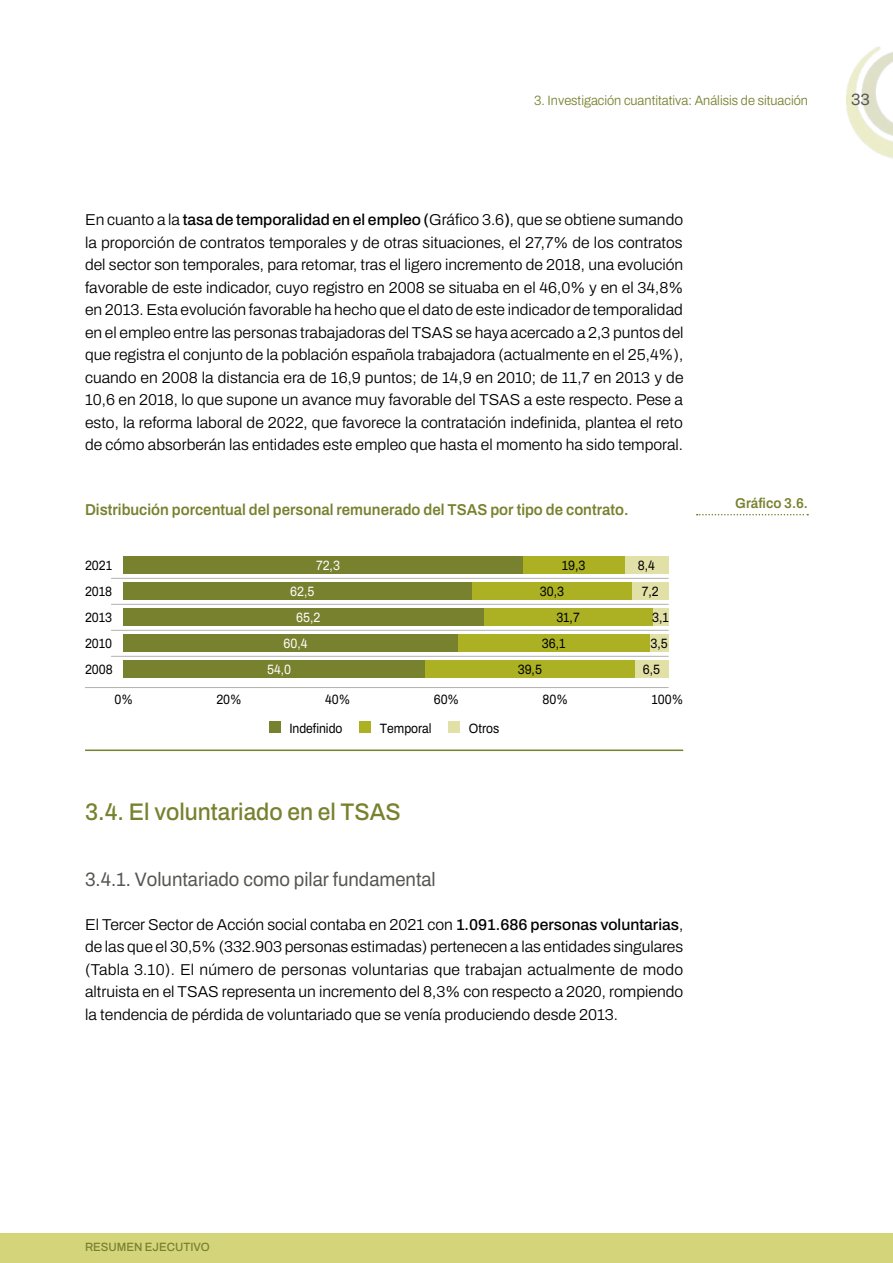
<style>
.page{position:relative;width:893px;height:1263px;background:#fff}
.page>*{position:absolute;margin:0;border:0;box-sizing:border-box;transform-origin:0 0}
.t1{font:500 24px "Archivo";color:#78812e;scale:.95 1}
.t2{font:19.5px "Archivo";color:#575651;scale:.95 1}
.t3{font:16.35px "Archivo";color:#575651}
.t4{font:300 15.75px/22.5px "Archivo";color:#000;text-align:justify}
.t5{font:600 15.75px "Archivo";color:#78812e;scale:.95 1}
.t6{font:600 14.25px "Archivo";color:#78812e;scale:.95 1}
.t7{font:13.5px/26px "Archivo";color:#000;scale:.9 1}
.t8{font:300 13.5px "Archivo";color:#78812e;scale:.95 1}
.t9{font:13.5px "Archivo";color:#fff;scale:.9 1}
.t10{font:500 12px "Archivo";color:#78812e;scale:.95 1}
.s1{font-weight:500}
</style>
<div class="page">
<div style="left:0;top:1233px;width:893px;height:30px;background:#d4d47b"></div>
<img style="left:846px;top:46px;width:47px;height:112px">
<hr style="left:85px;top:749px;width:598px;height:2px;background:#78812e">
<svg style="left:697px;top:514px;width:111px;height:1px"></svg>
<div style="left:624px;top:557px;width:44px;height:17px;background:#e1e0a7"></div>
<div style="left:632px;top:583px;width:36px;height:17px;background:#e1e0a7"></div>
<div style="left:653px;top:609px;width:15px;height:17px;background:#e1e0a7"></div>
<div style="left:649px;top:635px;width:19px;height:17px;background:#e1e0a7"></div>
<div style="left:634px;top:661px;width:34px;height:17px;background:#e1e0a7"></div>
<div style="left:523px;top:557px;width:101px;height:17px;background:#abb123"></div>
<div style="left:472px;top:583px;width:160px;height:17px;background:#abb123"></div>
<div style="left:483px;top:609px;width:170px;height:17px;background:#abb123"></div>
<div style="left:458px;top:635px;width:191px;height:17px;background:#abb123"></div>
<div style="left:425px;top:661px;width:209px;height:17px;background:#abb123"></div>
<div style="left:123px;top:557px;width:400px;height:17px;background:#78812e"></div>
<div style="left:123px;top:583px;width:349px;height:17px;background:#78812e"></div>
<div style="left:123px;top:609px;width:361px;height:17px;background:#78812e"></div>
<div style="left:123px;top:635px;width:335px;height:17px;background:#78812e"></div>
<div style="left:123px;top:661px;width:302px;height:17px;background:#78812e"></div>
<hr style="left:85px;top:687px;width:583px;height:1px;background:#b2b1ad">
<hr style="left:111px;top:578px;width:557px;height:1px;background:#b2b1ad">
<hr style="left:111px;top:604px;width:557px;height:1px;background:#b2b1ad">
<hr style="left:111px;top:630px;width:557px;height:1px;background:#b2b1ad">
<hr style="left:111px;top:656px;width:557px;height:1px;background:#b2b1ad">
<div style="left:269px;top:721px;width:12px;height:11px;background:#78812e"></div>
<div style="left:359px;top:721px;width:12px;height:11px;background:#abb123"></div>
<div style="left:449px;top:721px;width:11px;height:11px;background:#e1e0a7"></div>
<p class="t8" style="left:534px;top:90px;width:290px">3. Investigación cuantitativa: Análisis de situación</p>
<p class="t4" style="left:85px;top:208px;width:600px">En cuanto a la <span class="s1">tasa de temporalidad en el empleo (</span>Gráfico 3.6<span class="s1">)</span>, que se obtiene sumando la proporción de contratos temporales y de otras situaciones, el 27,7% de los contratos del sector son temporales, para retomar, tras el ligero incremento de 2018, una evolución favorable de este indicador, cuyo registro en 2008 se situaba en el 46,0% y en el 34,8% en 2013. Esta evolución favorable ha hecho que el dato de este indicador de temporalidad en el empleo entre las personas trabajadoras del TSAS se haya acercado a 2,3 puntos del que registra el conjunto de la población española trabajadora (actualmente en el 25,4%), cuando en 2008 la distancia era de 16,9 puntos; de 14,9 en 2010; de 11,7 en 2013 y de 10,6 en 2018, lo que supone un avance muy favorable del TSAS a este respecto. Pese a esto, la reforma laboral de 2022, que favorece la contratación indefinida, plantea el reto de cómo absorberán las entidades este empleo que hasta el momento ha sido temporal.</p>
<p class="t5" style="left:85px;top:498px;width:574px">Distribución porcentual del personal remunerado del TSAS por tipo de contrato.</p>
<p class="t7" style="left:85px;top:553px;width:32px;text-align:justify">2021<br>2018<br>2013<br>2010<br>2008</p>
<p class="t9" style="left:316px;top:555px;width:28px">72,3</p>
<p class="t9" style="left:290px;top:581px;width:28px">62,5</p>
<p class="t9" style="left:296px;top:607px;width:28px">65,2</p>
<p class="t9" style="left:283px;top:633px;width:28px">60,4</p>
<p class="t9" style="left:267px;top:659px;width:28px">54,0</p>
<p class="t7" style="left:540px;top:553px;width:52px;text-indent:22px">19,3<br>30,3</p>
<p class="t7" style="left:542px;top:605px;width:43px;text-indent:14px">31,7<br>36,1</p>
<p class="t7" style="left:518px;top:657px;width:28px">39,5</p>
<p class="t7" style="left:638px;top:553px;width:20px">8,4</p>
<p class="t7" style="left:642px;top:579px;width:20px">7,2</p>
<p class="t7" style="left:652px;top:605px;width:20px">3,1</p>
<p class="t7" style="left:650px;top:631px;width:21px">3,5</p>
<p class="t7" style="left:643px;top:657px;width:21px">6,5</p>
<p class="t7" style="left:114px;top:686px;width:22px">0%</p>
<p class="t7" style="left:216px;top:686px;width:30px">20%</p>
<p class="t7" style="left:325px;top:686px;width:30px">40%</p>
<p class="t7" style="left:434px;top:686px;width:30px">60%</p>
<p class="t7" style="left:543px;top:686px;width:30px">80%</p>
<p class="t7" style="left:651px;top:686px;width:37px">100%</p>
<p class="t7" style="left:289px;top:715px;width:61px">Indefinido</p>
<p class="t7" style="left:380px;top:715px;width:59px">Temporal</p>
<p class="t7" style="left:469px;top:715px;width:35px">Otros</p>
<h1 class="t1" style="left:85px;top:794px;width:334px">3.4. El voluntariado en el TSAS</h1>
<p class="t2" style="left:85px;top:865px;width:371px">3.4.1. Voluntariado como pilar fundamental</p>
<p class="t4" style="left:85px;top:913px;width:600px">El Tercer Sector de Acción social contaba en 2021 con <span class="s1">1.091.686 personas voluntarias</span>, de las que el 30,5% (332.903 personas estimadas) pertenecen a las entidades singulares (Tabla 3.10). El número de personas voluntarias que trabajan actualmente de modo altruista en el TSAS representa un incremento del 8,3% con respecto a 2020, rompiendo la tendencia de pérdida de voluntariado que se venía produciendo desde 2013.</p>
<p class="t6" style="left:735px;top:492px;width:78px">Gráfico 3.6.</p>
<p class="t3" style="left:851px;top:87px;width:20px">33</p>
<p class="t10" style="left:85px;top:1238px;width:133px">RESUMEN EJECUTIVO</p>
</div>
